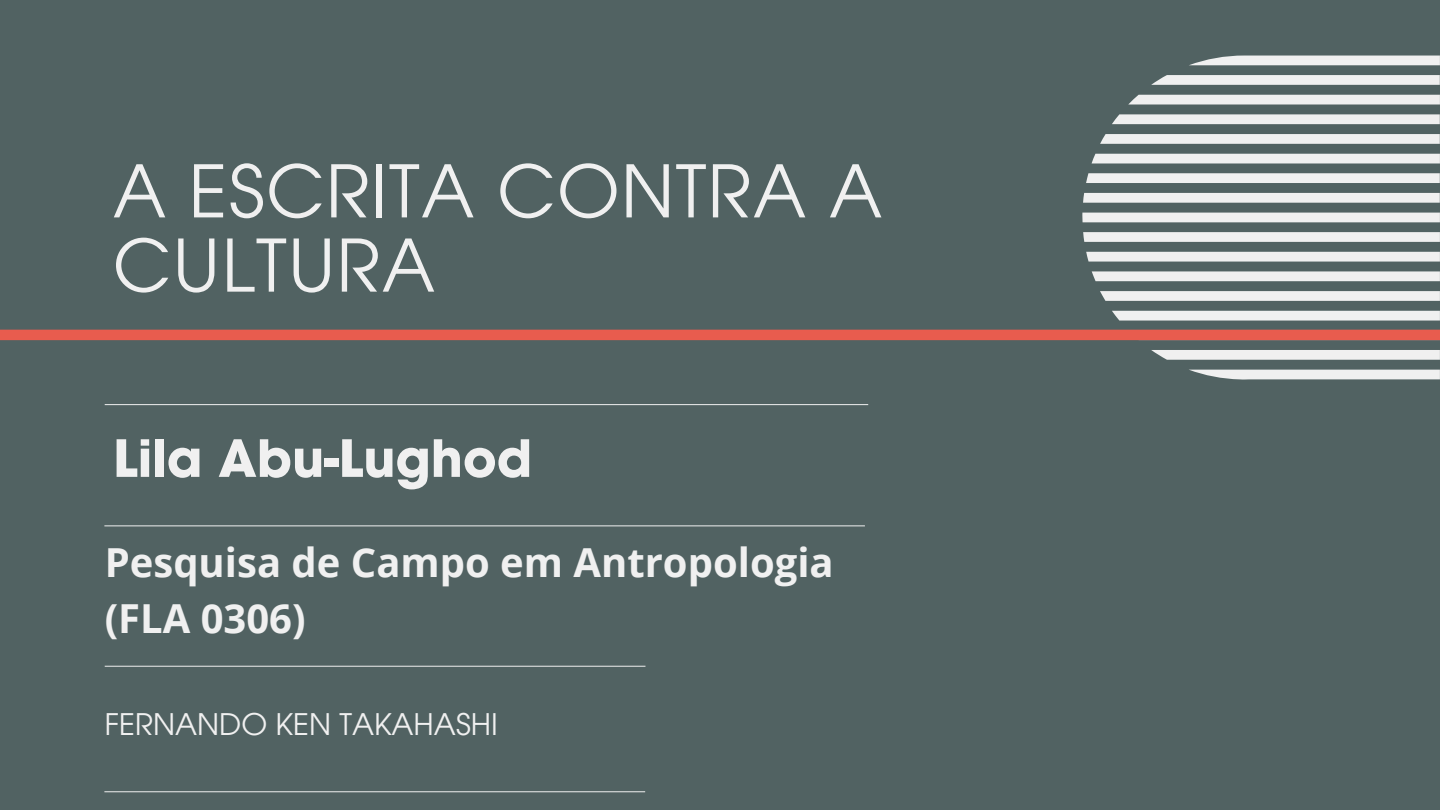
<style>
.page{position:relative;width:1440px;height:810px;background:#516262}
.page>*{position:absolute;margin:0;border:0;box-sizing:border-box;transform-origin:0 0}
.t1{font:71.8px/74.2px "ITC Avant Garde Pro";letter-spacing:.02em;color:#f0f0f0}
.t2{font:700 50.8px "ITC Avant Garde Pro";color:#f0f0f0}
.t3{font:700 40px/55.5px "Open Sans";color:#f0f0f0}
.t4{font:29.8px "ITC Avant Garde Pro";color:#f0f0f0}
</style>
<div class="page">
<hr style="left:105px;top:404px;width:763px;height:1px;background:#f0f0f0">
<hr style="left:104px;top:526px;width:761px;height:1px;background:#f0f0f0">
<svg style="left:1190px;top:56px;width:250px;height:9px"></svg>
<svg style="left:1151px;top:75px;width:289px;height:10px"></svg>
<div style="left:1129px;top:95px;width:311px;height:9px;background:#f0f0f0"></div>
<svg style="left:1112px;top:114px;width:328px;height:10px"></svg>
<svg style="left:1100px;top:134px;width:340px;height:10px"></svg>
<div style="left:1092px;top:154px;width:348px;height:9px;background:#f0f0f0"></div>
<svg style="left:1086px;top:173px;width:354px;height:10px"></svg>
<svg style="left:1083px;top:193px;width:357px;height:10px"></svg>
<div style="left:1082px;top:213px;width:358px;height:9px;background:#f0f0f0"></div>
<svg style="left:1083px;top:232px;width:357px;height:10px"></svg>
<svg style="left:1086px;top:252px;width:354px;height:10px"></svg>
<svg style="left:1092px;top:271px;width:348px;height:10px"></svg>
<svg style="left:1100px;top:291px;width:340px;height:10px"></svg>
<svg style="left:1112px;top:311px;width:328px;height:10px"></svg>
<svg style="left:1151px;top:350px;width:289px;height:10px"></svg>
<svg style="left:1190px;top:370px;width:250px;height:10px"></svg>
<div style="left:0;top:330px;width:1440px;height:10px;background:#e85c4e"></div>
<hr style="left:105px;top:666px;width:540px;height:1px;background:#f0f0f0">
<hr style="left:104px;top:791px;width:541px;height:1px;background:#f0f0f0">
<p class="t1" style="left:113px;top:163px;width:771px">A ESCRITA CONTRA A<br>CULTURA</p>
<p class="t2" style="left:113px;top:439px;width:421px">Lila Abu-Lughod</p>
<p class="t3" style="left:105px;top:534px;width:731px">Pesquisa de Campo em Antropologia (FLA 0306)</p>
<p class="t4" style="left:105px;top:713px;width:395px">FERNANDO KEN TAKAHASHI</p>
</div>
